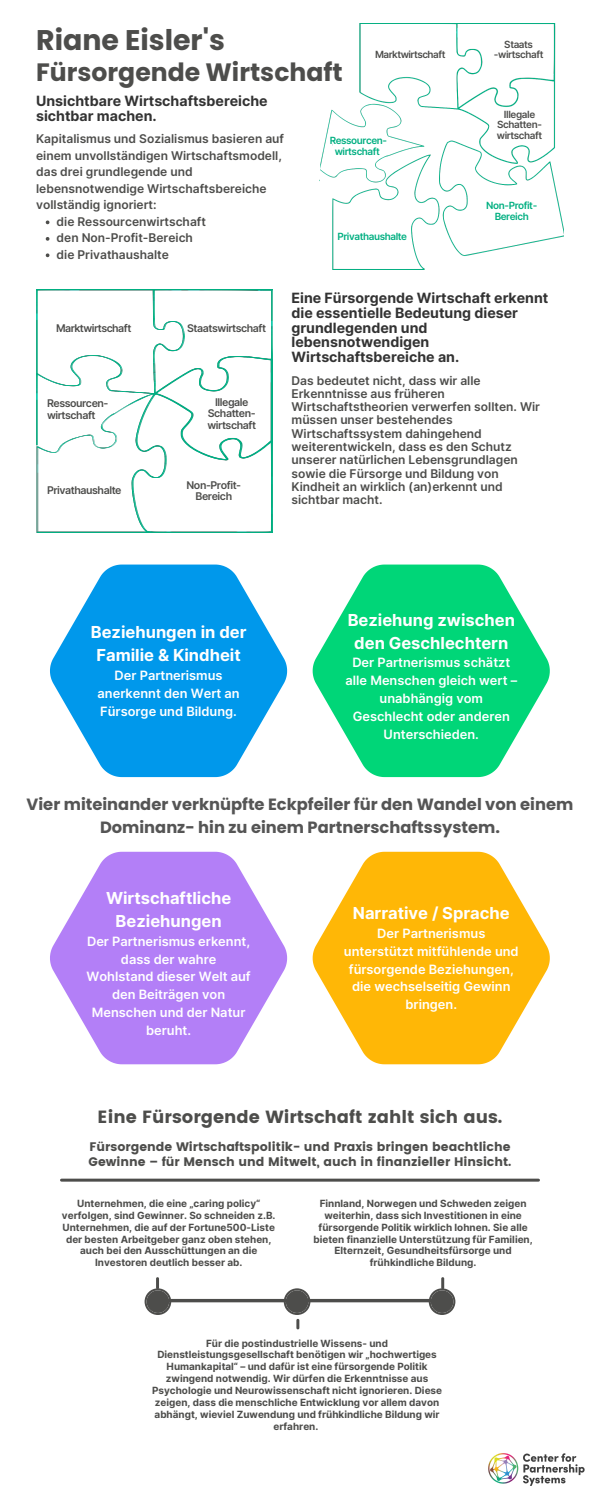
<style>
.page{position:relative;width:600px;height:1500px;background:#fff}
.page>*{position:absolute;margin:0;border:0;box-sizing:border-box;transform-origin:0 0}
.t1{font:700 28.4px "Poppins";color:#4d4d4b}
.t2{font:700 25.1px "Poppins";color:#4d4d4b}
.t3{font:17.6px "Poppins";color:#4d4d4b}
.t4{font:700 16.5px/22.8px "Inter";color:#fff;text-align:center}
.t5{font:700 16.3px/22.8px "Poppins";color:#555;text-align:center}
.t6{font:700 14.2px/14.9px "Inter";color:#333}
.t7{font:600 12.8px/17.8px "Inter";color:#fff;text-align:center}
.t8{font:12.4px/14.5px "Poppins";color:#4d4d4b}
.t9{font:600 12px/13.3px "Inter";color:#4d4d4b}
.t10{font:600 10.6px/11.7px "Inter";letter-spacing:-.04em;color:#4d4d4b;text-align:center}
.t11{font:700 9.9px/11.9px "Inter";color:#4d4d4b;text-align:center}
.t12{font:600 9.9px/10.6px "Inter";letter-spacing:-.04em;color:#4d4d4b;text-align:center}
.t13{font:600 9.9px/10.6px "Inter";letter-spacing:-.04em;color:#00af81;text-align:center}
</style>
<div class="page">
<svg style="left:46px;top:237px;width:3px;height:4px"></svg>
<svg style="left:46px;top:253px;width:3px;height:4px"></svg>
<img style="left:488px;top:1453px;width:97px;height:33px">
<img style="left:320px;top:23px;width:244px;height:246px">
<img style="left:37px;top:289px;width:235px;height:244px">
<svg style="left:50px;top:565px;width:237px;height:212px;fill:#0098eb"></svg>
<svg style="left:313px;top:565px;width:237px;height:212px;fill:#00d678"></svg>
<svg style="left:50px;top:852px;width:237px;height:212px;fill:#b37ff7"></svg>
<svg style="left:313px;top:852px;width:237px;height:212px;fill:#ffb706"></svg>
<hr style="left:154px;top:1299px;width:287px;height:3px;background:#4d4d4b">
<svg style="left:145px;top:1277px;width:26px;height:38px"></svg>
<div style="left:147px;top:1290px;width:22px;height:23px;background:#4d4d4b;border-radius:50%"></div>
<svg style="left:284px;top:1288px;width:26px;height:41px"></svg>
<div style="left:286px;top:1290px;width:22px;height:23px;background:#4d4d4b;border-radius:50%"></div>
<svg style="left:429px;top:1277px;width:26px;height:38px"></svg>
<div style="left:431px;top:1290px;width:22px;height:23px;background:#4d4d4b;border-radius:50%"></div>
<hr style="left:62px;top:1179px;width:476px;height:3px;background:#4d4d4b">
<p class="t1" style="left:36px;top:20px;width:190px">Riane Eisler's</p>
<p class="t2" style="left:36px;top:54px;width:308px">Fürsorgende Wirtschaft</p>
<p class="t6" style="left:36px;top:93px;width:233px">Unsichtbare Wirtschaftsbereiche sichtbar machen.</p>
<p class="t12" style="left:375px;top:49px;width:72px">Marktwirtschaft</p>
<p class="t9" style="left:36px;top:131px;width:249px;line-height:16.5px">Kapitalismus und Sozialismus basieren auf einem unvollständigen Wirtschaftsmodell, das drei grundlegende und lebensnotwendige Wirtschaftsbereiche vollständig ignoriert:</p>
<p class="t9" style="left:57px;top:215px;width:151px">die Ressourcenwirtschaft</p>
<p class="t9" style="left:57px;top:231px;width:138px">den Non-Profit-Bereich</p>
<p class="t9" style="left:57px;top:248px;width:114px">die Privathaushalte</p>
<p class="t13" style="left:330px;top:136px;width:59px">Ressourcen&shy;wirtschaft</p>
<p class="t13" style="left:337px;top:231px;width:71px">Privathaushalte</p>
<p class="t12" style="left:504px;top:39px;width:30px">Staats</p>
<p class="t12" style="left:494px;top:50px;width:51px">-wirtschaft</p>
<p class="t12" style="left:497px;top:109px;width:46px">Illegale<br>Schatten-</p>
<p class="t12" style="left:497px;top:130px;width:47px">wirtschaft</p>
<p class="t13" style="left:486px;top:200px;width:52px">Non-Profit-<br>Bereich</p>
<p class="t10" style="left:56px;top:322px;width:77px">Marktwirtschaft</p>
<p class="t10" style="left:187px;top:322px;width:81px">Staatswirtschaft</p>
<p class="t10" style="left:47px;top:397px;width:63px">Ressourcen-</p>
<p class="t10" style="left:47px;top:409px;width:50px">wirtschaft</p>
<p class="t10" style="left:207px;top:396px;width:50px">Illegale<br>Schatten&shy;wirtschaft</p>
<p class="t10" style="left:47px;top:485px;width:76px">Privathaushalte</p>
<p class="t10" style="left:187px;top:479px;width:56px">Non-Profit-<br>Bereich</p>
<p class="t6" style="left:292px;top:290px;width:258px">Eine Fürsorgende Wirtschaft erkennt die essentielle Bedeutung dieser grundlegenden und lebensnotwendigen<br>Wirtschaftsbereiche an.</p>
<p class="t9" style="left:292px;top:374px;width:250px">Das bedeutet nicht, dass wir alle Erkenntnisse aus früheren Wirtschaftstheorien verwerfen sollten. Wir müssen unser bestehendes Wirtschaftssystem dahingehend weiterentwickeln, dass es den Schutz unserer natürlichen Lebensgrundlagen sowie die Fürsorge und Bildung von Kindheit an wirklich (an)erkennt und sichtbar macht.</p>
<p class="t4" style="left:91px;top:621px;width:157px">Beziehungen in der<br>Familie &amp; Kindheit</p>
<p class="t7" style="left:98px;top:666px;width:144px">Der Partnerismus anerkennt den Wert an<br>Fürsorge und Bildung.</p>
<p class="t4" style="left:348px;top:608px;width:169px">Beziehung zwischen den Geschlechtern</p>
<p class="t7" style="left:346px;top:654px;width:173px">Der Partnerismus schätzt alle Menschen gleich wert – unabhängig vom<br>Geschlecht oder anderen<br>Unterschieden.</p>
<p class="t5" style="left:27px;top:793px;width:548px">Vier miteinander verknüpfte Eckpfeiler für den Wandel von einem<br>Dominanz- hin zu einem Partnerschaftssystem.</p>
<p class="t4" style="left:106px;top:887px;width:127px">Wirtschaftliche<br>Beziehungen</p>
<p class="t7" style="left:86px;top:932px;width:166px">Der Partnerismus erkennt, dass der wahre<br>Wohlstand dieser Welt auf den Beiträgen von<br>Menschen und der Natur beruht.</p>
<p class="t4" style="left:353px;top:902px;width:158px">Narrative / Sprache</p>
<p class="t7" style="left:344px;top:924px;width:176px">Der Partnerismus unterstützt mitfühlende und fürsorgende Beziehungen, die wechselseitig Gewinn bringen.</p>
<p class="t3" style="left:98px;top:1106px;width:406px">Eine Fürsorgende Wirtschaft zahlt sich aus.</p>
<p class="t8" style="left:89px;top:1140px;width:424px">Fürsorgende Wirtschaftspolitik- und Praxis bringen beachtliche<br>Gewinne – für Mensch und Mitwelt, auch in finanzieller Hinsicht.</p>
<p class="t11" style="left:62px;top:1197px;width:215px">Unternehmen, die eine „caring policy“ verfolgen, sind Gewinner. So schneiden z.B.<br>Unternehmen, die auf der Fortune500-Liste der besten Arbeitgeber ganz oben stehen, auch bei den Ausschüttungen an die Investoren deutlich besser ab.</p>
<p class="t11" style="left:313px;top:1197px;width:221px">Finnland, Norwegen und Schweden zeigen weiterhin, dass sich Investitionen in eine fürsorgende Politik wirklich lohnen. Sie alle bieten finanzielle Unterstützung für Familien, Elternzeit, Gesundheitsfürsorge und frühkindliche Bildung.</p>
<p class="t11" style="left:152px;top:1337px;width:292px">Für die postindustrielle Wissens- und Dienstleistungsgesellschaft benötigen wir „hochwertiges Humankapital“ – und dafür ist eine fürsorgende Politik zwingend notwendig. Wir dürfen die Erkenntnisse aus Psychologie und Neurowissenschaft nicht ignorieren. Diese zeigen, dass die menschliche Entwicklung vor allem davon abhängt, wieviel Zuwendung und frühkindliche Bildung wir erfahren.</p>
</div>
